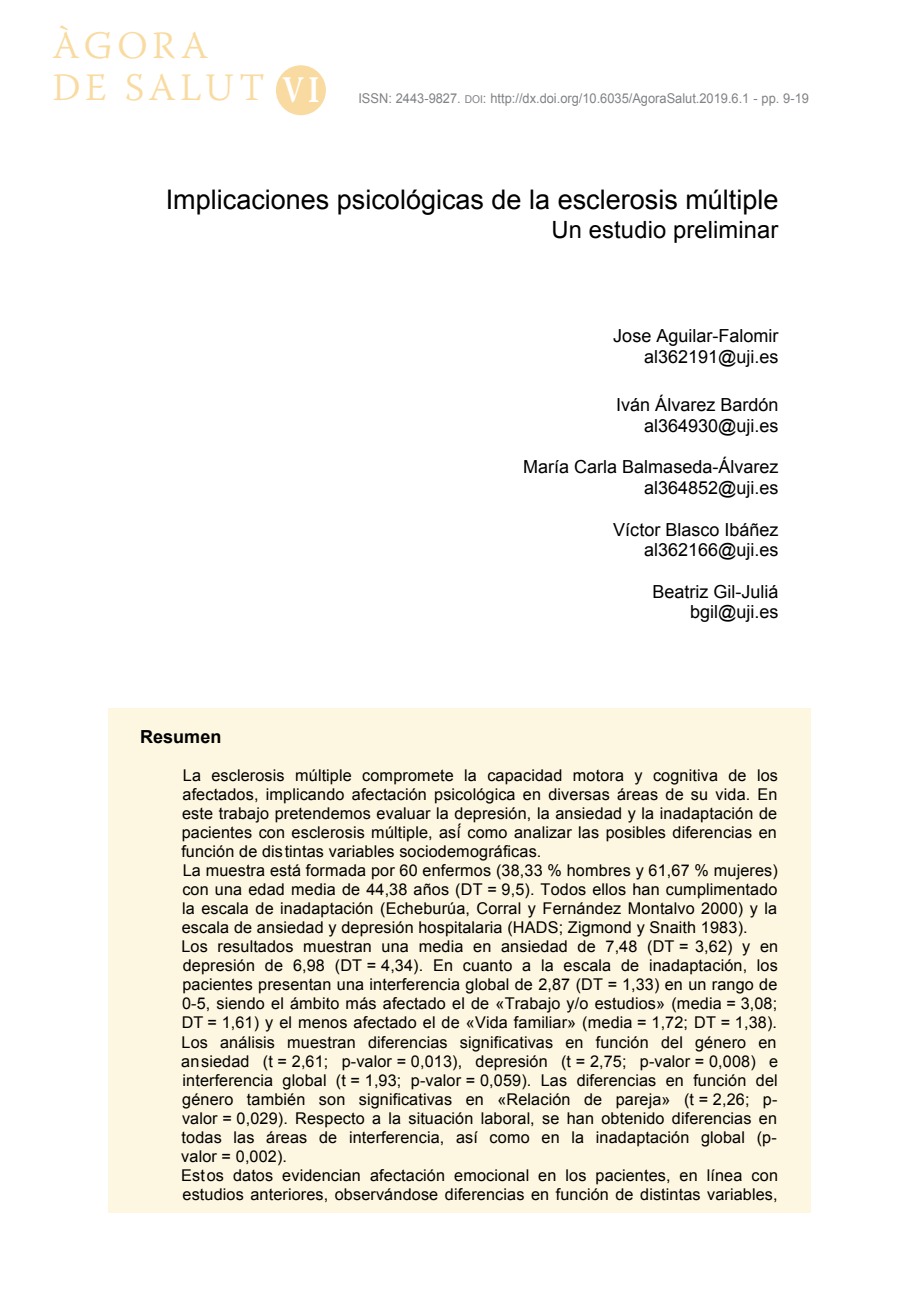
<style>
.page{position:relative;width:919px;height:1289px;background:#fff}
.page>*{position:absolute;margin:0;border:0;box-sizing:border-box;transform-origin:0 0}
.t1{font:300 38.7px/42.6px "Warnock Pro";letter-spacing:.11em;color:#f9dba1}
.t2{font:27px "Arial";color:#000}
.t3{font:23.7px "Arial";letter-spacing:.005em;color:#000}
.t4{font:18px/20.9px "Arial";color:#000;text-align:right}
.t5{font:700 18px "Arial";color:#000}
.t6{font:16.2px/19px "Arial";letter-spacing:.01em;color:#000}
.t7{font:13.5px "Arial";color:#808285;scale:.95 1}
.s1{font-weight:700;font-size:37.5px;color:#fff}
.s2{font-family:"Arial MT SC800"}
.s3{font-family:"Arial MT SC800";font-size:10.8px}
</style>
<div class="page">
<div style="left:276px;top:65px;width:50px;height:50px;background:#f9dba1;border-radius:50%"></div>
<div style="left:108px;top:707px;width:702px;height:505px;background:#fdf6e0"></div>
<h1 class="t1" style="left:53px;top:23px;width:268px">ÀGORA<br>DE SALUT <span class="s1">VI</span></h1>
<p class="t7" style="left:358px;top:89px;width:476px">ISSN: 2443-9827<span class="s2">.</span> <span class="s3">doi</span><span class="s2">:</span> http://dx.doi.org/10.6035/AgoraSalut.2019.6.1 - pp. 9-19</p>
<h2 class="t2" style="left:166px;top:185px;width:614px">Implicaciones psicológicas de la esclerosis múltiple</h2>
<h3 class="t3" style="left:551px;top:216px;width:228px">Un estudio preliminar</h3>
<p class="t4" style="left:613px;top:325px;width:167px">Jose Aguilar-Falomir al362191@uji.es</p>
<p class="t4" style="left:616px;top:395px;width:164px">Iván Álvarez Bardón al364930@uji.es</p>
<p class="t4" style="left:523px;top:456px;width:257px">María Carla Balmaseda-Álvarez al364852@uji.es</p>
<p class="t4" style="left:613px;top:519px;width:167px">Víctor Blasco Ibáñez al362166@uji.es</p>
<p class="t4" style="left:652px;top:581px;width:128px">Beatriz Gil-Juliá bgil@uji.es</p>
<p class="t5" style="left:140px;top:729px;width:83px">Resumen</p>
<p class="t6" style="left:181px;top:765px;width:598px">La esclerosis múltiple compromete la capacidad motora y cognitiva de los afectados, implicando afectación psicológica en diversas áreas de su vida. En este trabajo pretendemos evaluar la depresión, la ansiedad y la inadaptación de pacientes con esclerosis múltiple, así! como analizar las posibles diferencias en función de distintas variables sociodemográficas.<br>La muestra está formada por 60 enfermos (38,33 % hombres y 61,67 % mujeres) con una edad media de 44,38 años (DT = 9,5). Todos ellos han cumplimentado la escala de inadaptación (Echeburúa, Corral y Fernández Montalvo 2000) y la escala de ansiedad y depresión hospitalaria (HADS; Zigmond y Snaith 1983).<br>Los resultados muestran una media en ansiedad de 7,48 (DT = 3,62) y en depresión de 6,98 (DT = 4,34). En cuanto a la escala de inadaptación, los pacientes presentan una interferencia global de 2,87 (DT = 1,33) en un rango de 0-5, siendo el ámbito más afectado el de «Trabajo y/o estudios» (media = 3,08; DT = 1,61) y el menos afectado el de «Vida familiar» (media = 1,72; DT = 1,38).<br>Los análisis muestran diferencias significativas en función del género en ansiedad (t = 2,61; p-valor = 0,013), depresión (t = 2,75; p-valor = 0,008) e interferencia global (t = 1,93; p-valor = 0,059). Las diferencias en función del género también son significativas en «Relación de pareja» (t = 2,26; p&shy;valor = 0,029). Respecto a la situación laboral, se han obtenido diferencias en todas las áreas de interferencia, así como en la inadaptación global (p&shy;valor = 0,002).<br>Estos datos evidencian afectación emocional en los pacientes, en línea con estudios anteriores, observándose diferencias en función de distintas variables,</p>
</div>
